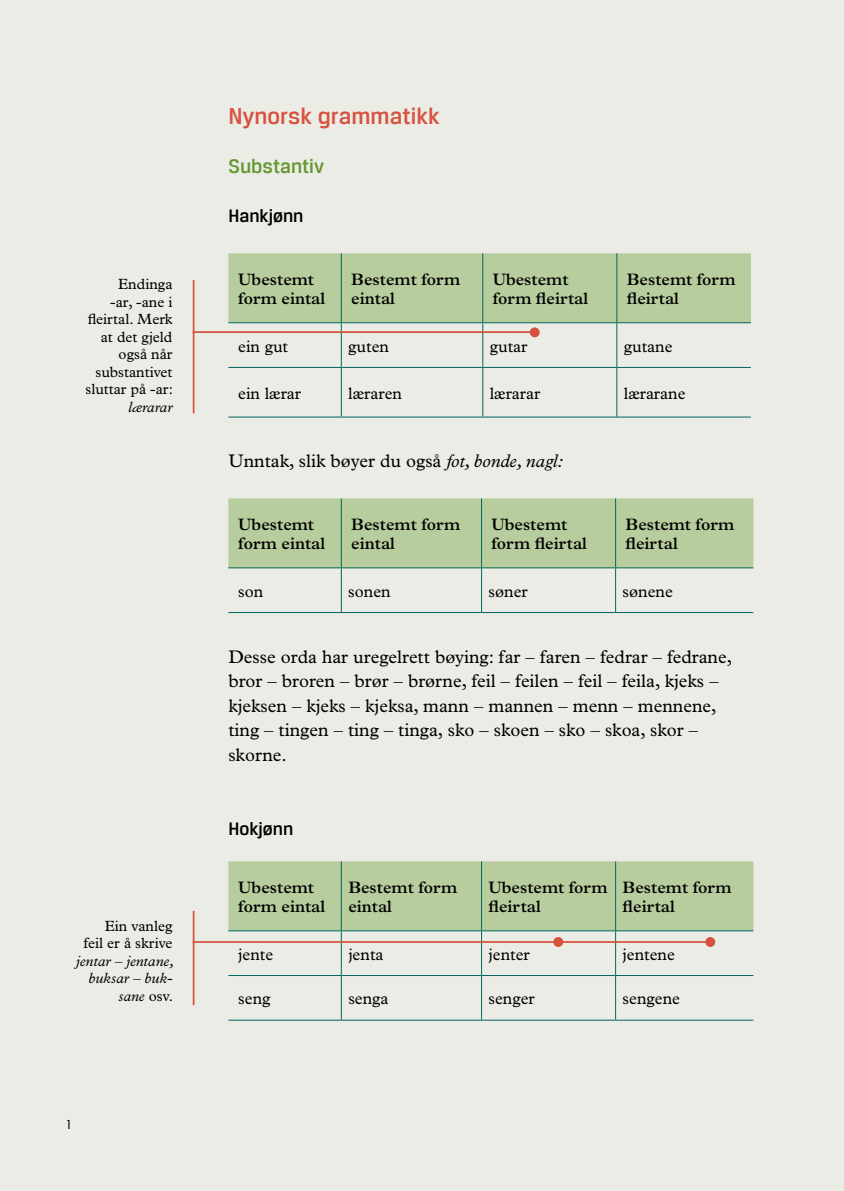
<style>
.page{position:relative;width:844px;height:1191px;background:#fff}
.page>*{position:absolute;margin:0;border:0;box-sizing:border-box;transform-origin:0 0}
.t1{font:500 24.5px "Breuer Text";color:#d7533f}
.t2{font:500 21px "Breuer Text";color:#659730}
.t3{font:500 19.25px "Breuer Text";color:#000}
.t4{font:18.38px/24.5px "Plantin";color:#000}
.t5{font:600 16.62px/19.2px "Plantin";color:#000}
.t6{font:16.62px "Plantin";color:#000}
.t7{font:14.88px/17.5px "Plantin";color:#000;text-align:right}
.t8{font:italic 14.88px/17.5px "Plantin";color:#000;text-align:right}
.t9{font:14px "Breuer Text";color:#000}
.s1{font-style:normal}
.s2{font-style:italic}
</style>
<div class="page">
<div style="left:0;top:0;width:843px;height:1191px;background:#ecece7"></div>
<div style="left:228px;top:253px;width:522px;height:69px;background:#b8cd9d"></div>
<hr style="left:341px;top:253px;width:1px;height:69px;background:#00665e">
<hr style="left:482px;top:253px;width:1px;height:69px;background:#00665e">
<hr style="left:616px;top:253px;width:1px;height:69px;background:#00665e">
<hr style="left:228px;top:322px;width:113px;height:1px;background:#00665e">
<hr style="left:341px;top:322px;width:141px;height:1px;background:#00665e">
<hr style="left:341px;top:323px;width:1px;height:44px;background:#00665e">
<hr style="left:482px;top:322px;width:134px;height:1px;background:#00665e">
<hr style="left:482px;top:323px;width:1px;height:44px;background:#00665e">
<hr style="left:616px;top:322px;width:134px;height:1px;background:#00665e">
<hr style="left:616px;top:323px;width:1px;height:44px;background:#00665e">
<hr style="left:228px;top:367px;width:113px;height:1px;background:#00665e">
<hr style="left:341px;top:367px;width:141px;height:1px;background:#00665e">
<hr style="left:341px;top:368px;width:1px;height:48px;background:#00665e">
<hr style="left:482px;top:367px;width:134px;height:1px;background:#00665e">
<hr style="left:482px;top:368px;width:1px;height:48px;background:#00665e">
<hr style="left:616px;top:367px;width:134px;height:1px;background:#00665e">
<hr style="left:616px;top:368px;width:1px;height:48px;background:#00665e">
<hr style="left:228px;top:416px;width:113px;height:1px;background:#00665e">
<hr style="left:341px;top:416px;width:141px;height:1px;background:#00665e">
<hr style="left:482px;top:416px;width:134px;height:1px;background:#00665e">
<hr style="left:616px;top:416px;width:134px;height:1px;background:#00665e">
<div style="left:228px;top:498px;width:525px;height:69px;background:#b8cd9d"></div>
<hr style="left:341px;top:498px;width:1px;height:69px;background:#00665e">
<hr style="left:481px;top:498px;width:1px;height:69px;background:#00665e">
<hr style="left:615px;top:498px;width:1px;height:69px;background:#00665e">
<hr style="left:228px;top:567px;width:113px;height:1px;background:#00665e">
<hr style="left:341px;top:567px;width:140px;height:1px;background:#00665e">
<hr style="left:341px;top:568px;width:1px;height:44px;background:#00665e">
<hr style="left:481px;top:567px;width:134px;height:1px;background:#00665e">
<hr style="left:481px;top:568px;width:1px;height:44px;background:#00665e">
<hr style="left:615px;top:567px;width:138px;height:1px;background:#00665e">
<hr style="left:615px;top:568px;width:1px;height:44px;background:#00665e">
<hr style="left:228px;top:612px;width:113px;height:1px;background:#00665e">
<hr style="left:341px;top:612px;width:140px;height:1px;background:#00665e">
<hr style="left:481px;top:612px;width:134px;height:1px;background:#00665e">
<hr style="left:615px;top:612px;width:138px;height:1px;background:#00665e">
<div style="left:228px;top:861px;width:525px;height:69px;background:#b8cd9d"></div>
<hr style="left:228px;top:1019px;width:113px;height:1px;background:#00665e">
<hr style="left:341px;top:1019px;width:140px;height:1px;background:#00665e">
<hr style="left:481px;top:1019px;width:134px;height:1px;background:#00665e">
<hr style="left:615px;top:1019px;width:138px;height:1px;background:#00665e">
<hr style="left:341px;top:861px;width:1px;height:69px;background:#00665e">
<hr style="left:481px;top:861px;width:1px;height:69px;background:#00665e">
<hr style="left:615px;top:861px;width:1px;height:69px;background:#00665e">
<hr style="left:228px;top:930px;width:113px;height:1px;background:#00665e">
<hr style="left:341px;top:930px;width:140px;height:1px;background:#00665e">
<hr style="left:341px;top:931px;width:1px;height:44px;background:#00665e">
<hr style="left:481px;top:930px;width:134px;height:1px;background:#00665e">
<hr style="left:481px;top:931px;width:1px;height:44px;background:#00665e">
<hr style="left:615px;top:930px;width:138px;height:1px;background:#00665e">
<hr style="left:615px;top:931px;width:1px;height:44px;background:#00665e">
<hr style="left:228px;top:975px;width:113px;height:1px;background:#00665e">
<hr style="left:341px;top:975px;width:140px;height:1px;background:#00665e">
<hr style="left:341px;top:976px;width:1px;height:43px;background:#00665e">
<hr style="left:481px;top:975px;width:134px;height:1px;background:#00665e">
<hr style="left:481px;top:976px;width:1px;height:43px;background:#00665e">
<hr style="left:615px;top:975px;width:138px;height:1px;background:#00665e">
<hr style="left:615px;top:976px;width:1px;height:43px;background:#00665e">
<hr style="left:193px;top:280px;width:1px;height:133px;background:#d7533f">
<hr style="left:193px;top:910px;width:1px;height:95px;background:#d7533f">
<hr style="left:193px;top:331px;width:337px;height:2px;background:#d7533f">
<hr style="left:193px;top:941px;width:517px;height:2px;background:#d7533f">
<div style="left:529px;top:327px;width:10px;height:10px;background:#d7533f;border-radius:50%"></div>
<div style="left:553px;top:937px;width:10px;height:10px;background:#d7533f;border-radius:50%"></div>
<div style="left:705px;top:937px;width:10px;height:10px;background:#d7533f;border-radius:50%"></div>
<p class="t7" style="left:85px;top:275px;width:89px">Endinga<br>-ar, -ane i fleirtal. Merk at det gjeld også når substantivet sluttar på -ar:</p>
<p class="t8" style="left:128px;top:398px;width:46px">lærarar</p>
<p class="t7" style="left:83px;top:916px;width:90px">Ein vanleg feil er å skrive</p>
<p class="t8" style="left:76px;top:951px;width:99px">jentar – jentane, buksar – buk&shy;sane <span class="s1">osv.</span></p>
<p class="t9" style="left:66px;top:1116px;width:6px">1</p>
<h1 class="t1" style="left:228px;top:102px;width:213px">Nynorsk grammatikk</h1>
<p class="t2" style="left:228px;top:154px;width:97px">Substantiv</p>
<p class="t3" style="left:228px;top:205px;width:77px">Hankjønn</p>
<p class="t5" style="left:238px;top:269px;width:88px">Ubestemt form eintal</p>
<p class="t5" style="left:351px;top:269px;width:110px">Bestemt form eintal</p>
<p class="t5" style="left:492px;top:269px;width:97px">Ubestemt form fleirtal</p>
<p class="t5" style="left:626px;top:269px;width:110px">Bestemt form fleirtal</p>
<p class="t6" style="left:238px;top:336px;width:51px">ein gut</p>
<p class="t6" style="left:348px;top:336px;width:42px">guten</p>
<p class="t6" style="left:489px;top:336px;width:39px">gutar</p>
<p class="t6" style="left:623px;top:336px;width:50px">gutane</p>
<p class="t6" style="left:238px;top:384px;width:64px">ein lærar</p>
<p class="t6" style="left:348px;top:384px;width:55px">læraren</p>
<p class="t6" style="left:489px;top:384px;width:52px">lærarar</p>
<p class="t6" style="left:623px;top:384px;width:63px">lærarane</p>
<p class="t4" style="left:228px;top:448px;width:336px">Unntak, slik bøyer du også <span class="s2">fot, bonde, nagl:</span></p>
<p class="t5" style="left:238px;top:514px;width:88px">Ubestemt form eintal</p>
<p class="t5" style="left:351px;top:514px;width:110px">Bestemt form eintal</p>
<p class="t5" style="left:491px;top:514px;width:97px">Ubestemt form fleirtal</p>
<p class="t5" style="left:625px;top:514px;width:110px">Bestemt form fleirtal</p>
<p class="t6" style="left:238px;top:581px;width:27px">son</p>
<p class="t6" style="left:348px;top:581px;width:44px">sonen</p>
<p class="t6" style="left:488px;top:581px;width:41px">søner</p>
<p class="t6" style="left:622px;top:581px;width:52px">sønene</p>
<p class="t4" style="left:228px;top:644px;width:505px">Desse orda har uregelrett bøying: far – faren – fedrar – fedrane, bror – broren – brør – brørne, feil – feilen – feil – feila, kjeks – kjeksen – kjeks – kjeksa, mann – mannen – menn – mennene, ting – tingen – ting – tinga, sko – skoen – sko – skoa, skor – skorne.</p>
<p class="t3" style="left:228px;top:817px;width:66px">Hokjønn</p>
<p class="t5" style="left:238px;top:877px;width:88px">Ubestemt form eintal</p>
<p class="t5" style="left:348px;top:877px;width:110px">Bestemt form eintal</p>
<p class="t5" style="left:488px;top:877px;width:121px">Ubestemt form fleirtal</p>
<p class="t5" style="left:622px;top:877px;width:110px">Bestemt form fleirtal</p>
<p class="t6" style="left:238px;top:944px;width:36px">jente</p>
<p class="t6" style="left:348px;top:944px;width:37px">jenta</p>
<p class="t6" style="left:488px;top:944px;width:43px">jenter</p>
<p class="t6" style="left:622px;top:944px;width:54px">jentene</p>
<p class="t6" style="left:238px;top:989px;width:34px">seng</p>
<p class="t6" style="left:348px;top:989px;width:42px">senga</p>
<p class="t6" style="left:488px;top:989px;width:48px">senger</p>
<p class="t6" style="left:622px;top:989px;width:59px">sengene</p>
</div>
